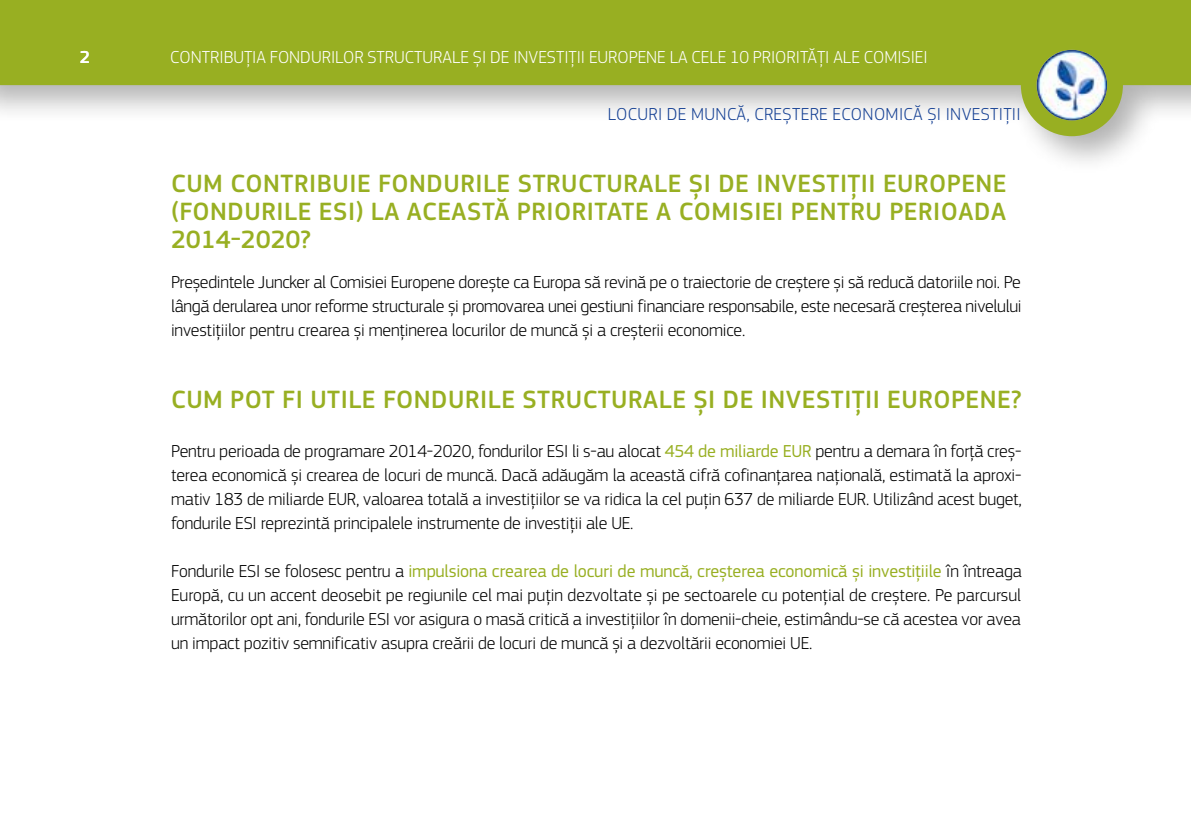
<style>
.page{position:relative;width:1191px;height:840px;background:#fff}
.page>*{position:absolute;margin:0;border:0;box-sizing:border-box;transform-origin:0 0}
.t1{font:500 26px/28px "EC Square Sans Pro";letter-spacing:.02em;color:#98af22;text-align:justify}
.t2{font:300 18px/24px "EC Square Sans Pro";letter-spacing:-.01em;color:#000;text-align:justify}
.t3{font:300 18px "EC Square Sans Pro";color:#fff}
.t4{font:300 18px "EC Square Sans Pro";letter-spacing:.02em;color:#164194}
.t5{font:500 18px "EC Square Sans Pro";color:#fff}
.s1{font-weight:400;color:#98af22}
</style>
<div class="page">
<div style="left:0;top:0;width:1191px;height:174px;background:#000;opacity:.3"></div>
<div style="left:0;top:0;width:1191px;height:85px;background:#98af22"></div>
<div style="left:1020px;top:34px;width:103px;height:102px;background:#98af22;border-radius:50%"></div>
<img style="left:1036px;top:50px;width:71px;height:70px">
<p class="t5" style="left:80px;top:47px;width:12px">2</p>
<p class="t3" style="left:170px;top:47px;width:759px">CONTRIBUȚIA FONDURILOR STRUCTURALE ȘI DE INVESTIȚII EUROPENE LA CELE 10 PRIORITĂȚI ALE COMISIEI</p>
<p class="t4" style="left:608px;top:104px;width:414px">LOCURI DE MUNCĂ, CREȘTERE ECONOMICĂ ȘI INVESTIȚII</p>
<h1 class="t1" style="left:171px;top:170px;width:837px">CUM CONTRIBUIE FONDURILE STRUCTURALE ȘI DE INVESTIȚII EUROPENE (FONDURILE ESI) LA ACEASTĂ PRIORITATE A COMISIEI PENTRU PERIOADA 2014-2020?</h1>
<p class="t2" style="left:171px;top:270px;width:852px">Președintele Juncker al Comisiei Europene dorește ca Europa să revină pe o traiectorie de creștere și să reducă datoriile noi. Pe lângă derularea unor reforme structurale și promovarea unei gestiuni financiare responsabile, este necesară creșterea nivelului investițiilor pentru crearea și menținerea locurilor de muncă și a creșterii economice.</p>
<h1 class="t1" style="left:171px;top:386px;width:851px">CUM POT FI UTILE FONDURILE STRUCTURALE ȘI DE INVESTIȚII EUROPENE?</h1>
<p class="t2" style="left:171px;top:438px;width:852px">Pentru perioada de programare 2014-2020, fondurilor ESI li s-au alocat <span class="s1">454 de miliarde EUR</span> pentru a demara în forță creș&shy;terea economică și crearea de locuri de muncă. Dacă adăugăm la această cifră cofinanțarea națională, estimată la aproxi&shy;mativ 183 de miliarde EUR, valoarea totală a investițiilor se va ridica la cel puțin 637 de miliarde EUR. Utilizând acest buget, fondurile ESI reprezintă principalele instrumente de investiții ale UE.</p>
<p class="t2" style="left:171px;top:558px;width:852px">Fondurile ESI se folosesc pentru a <span class="s1">impulsiona crearea de locuri de muncă, creșterea economică și investițiile</span> în întreaga Europă, cu un accent deosebit pe regiunile cel mai puțin dezvoltate și pe sectoarele cu potențial de creștere. Pe parcursul următorilor opt ani, fondurile ESI vor asigura o masă critică a investițiilor în domenii-cheie, estimându-se că acestea vor avea un impact pozitiv semnificativ asupra creării de locuri de muncă și a dezvoltării economiei UE.</p>
</div>
